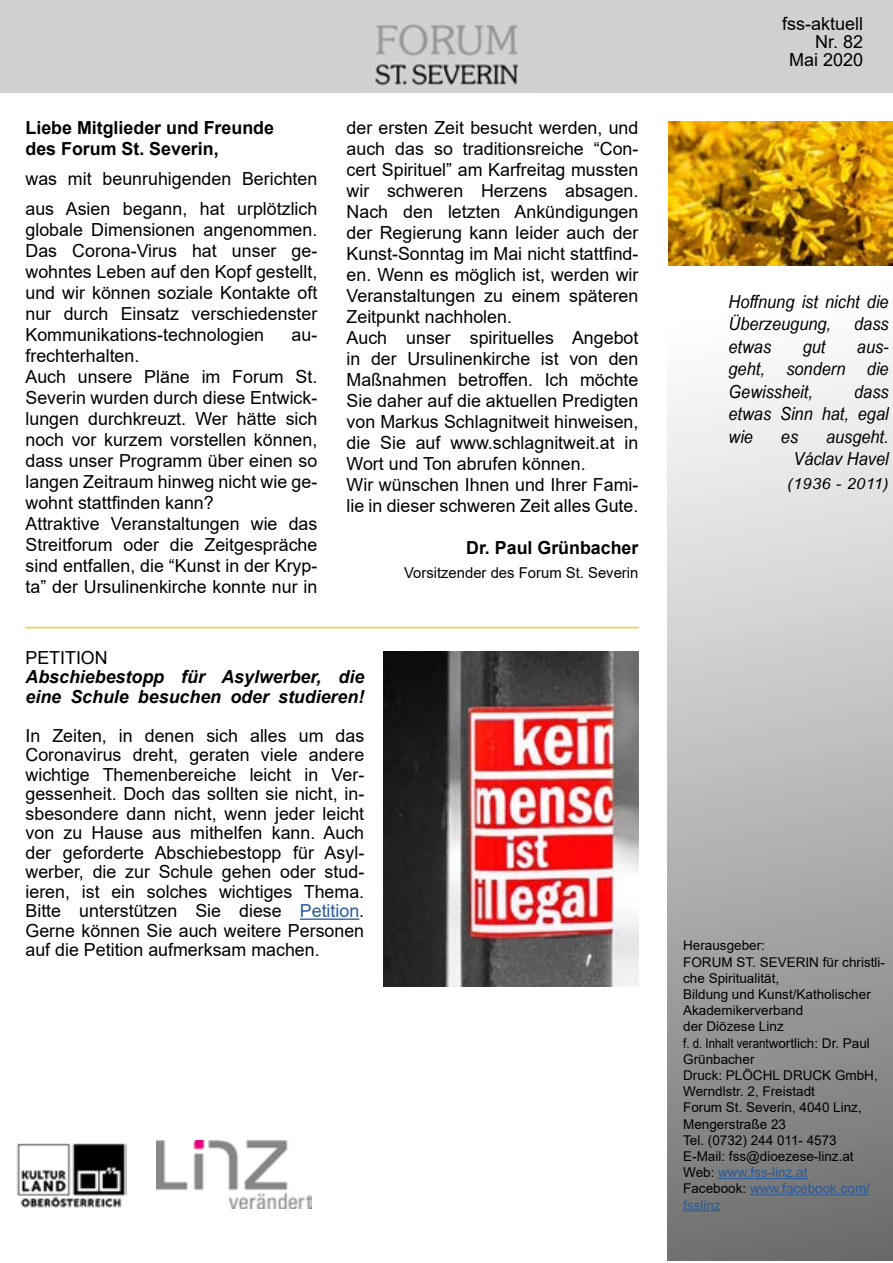
<style>
.page{position:relative;width:893px;height:1263px;background:#fff}
.page>*{position:absolute;margin:0;border:0;box-sizing:border-box;transform-origin:0 0}
.t1{font:18px/21px "Arial";color:#000}
.t2{font:italic 18px/22.5px "Arial Narrow";color:#000;text-align:justify;scale:1.11 1}
.t3{font:italic 700 18px/19.5px "Arial";color:#000}
.t4{font:700 18px/21px "Arial";color:#000}
.t5{font:15px "Arial";color:#000}
.t6{font:italic 15px "Arial Narrow";letter-spacing:.02em;color:#000;scale:1.33 1}
.t7{font:13.5px/16.2px "Arial";color:#000}
.s1{color:#275b9b}
</style>
<div class="page">
<svg style="left:668px;top:149px;width:225px;height:1112px;background:#bbb"></svg>
<div style="left:0;top:0;width:893px;height:92px;background:#d0d0d0"></div>
<img style="left:375px;top:24px;width:143px;height:62px">
<hr style="left:718px;top:1178px;width:89px;height:1px;background:#275b9b">
<hr style="left:750px;top:1194px;width:120px;height:1px;background:#275b9b">
<hr style="left:683px;top:1210px;width:38px;height:1px;background:#275b9b">
<img style="left:16px;top:1143px;width:110px;height:65px">
<img style="left:156px;top:1140px;width:155px;height:68px">
<hr style="left:300px;top:918px;width:59px;height:2px;background:#275b9b">
<img style="left:383px;top:652px;width:255px;height:334px">
<hr style="left:26px;top:627px;width:612px;height:1px;background:#f6d400">
<img style="left:669px;top:121px;width:224px;height:145px">
<p class="t4" style="left:26px;top:118px;width:250px">Liebe Mitglieder und Freunde des Forum St. Severin,</p>
<p class="t1" style="left:26px;top:164px;width:293px;line-height:30px">was mit beunruhigenden Berichten aus Asien begann, hat urplötzlich</p>
<p class="t1" style="left:26px;top:219px;width:293px;text-align:justify">globale Dimensionen angenommen.<br>Das Corona-Virus hat unser ge&shy;wohntes Leben auf den Kopf gestellt, und wir können soziale Kontakte oft nur durch Einsatz verschiedenster Kommunikations-technologien</p>
<p class="t1" style="left:292px;top:324px;width:27px">au-</p>
<p class="t1" style="left:26px;top:345px;width:293px">frechterhalten.<br>Auch unsere Pläne im Forum St.<br>Severin wurden durch diese Entwick&shy;lungen durchkreuzt. Wer hätte sich noch vor kurzem vorstellen können, dass unser Programm über einen so langen Zeitraum hinweg nicht wie ge&shy;wohnt stattfinden kann?<br>Attraktive Veranstaltungen wie das Streitforum oder die Zeitgespräche sind entfallen, die “Kunst in der Kryp&shy;ta” der Ursulinenkirche konnte nur in</p>
<p class="t1" style="left:347px;top:117px;width:293px">der ersten Zeit besucht werden, und auch das so traditionsreiche “Con&shy;cert Spirituel” am Karfreitag mussten wir schweren Herzens absagen.<br>Nach den letzten Ankündigungen der Regierung kann leider auch der Kunst-Sonntag im Mai nicht stattfind&shy;en. Wenn es möglich ist, werden wir Veranstaltungen zu einem späteren Zeitpunkt nachholen.<br>Auch unser spirituelles Angebot in der Ursulinenkirche ist von den Maßnahmen betroffen. Ich möchte Sie daher auf die aktuellen Predigten von Markus Schlagnitweit hinweisen, die Sie auf www.schlagnitweit.at in Wort und Ton abrufen können.<br>Wir wünschen Ihnen und Ihrer Fami&shy;lie in dieser schweren Zeit alles Gute.</p>
<p class="t4" style="left:466px;top:538px;width:174px">Dr. Paul Grünbacher</p>
<p class="t5" style="left:404px;top:563px;width:236px">Vorsitzender des Forum St. Severin</p>
<p class="t1" style="left:26px;top:647px;width:84px">PETITION</p>
<p class="t3" style="left:26px;top:668px;width:340px">Abschiebestopp für Asylwerber, die eine Schule besuchen oder studieren!</p>
<p class="t1" style="left:26px;top:725px;width:340px;line-height:19.5px;text-align:justify">In Zeiten, in denen sich alles um das Coronavirus dreht, geraten viele andere wichtige Themenbereiche leicht in Ver&shy;gessenheit. Doch das sollten sie nicht, in&shy;sbesondere dann nicht, wenn jeder leicht von zu Hause aus mithelfen kann. Auch der geforderte Abschiebestopp für Asyl&shy;werber, die zur Schule gehen oder stud&shy;ieren, ist ein solches wichtiges Thema.<br>Bitte unterstützen Sie diese <span class="s1">Petition</span>.<br>Gerne können Sie auch weitere Personen auf die Petition aufmerksam machen.</p>
<p class="t1" style="left:782px;top:14px;width:83px;line-height:18px;text-align:right">fss-aktuell<br>Nr. 82<br>Mai 2020</p>
<p class="t2" style="left:729px;top:290px;width:146px">Hoffnung ist nicht die<br>Überzeugung,</p>
<p class="t2" style="left:854px;top:312px;width:33px">dass</p>
<p class="t2" style="left:729px;top:335px;width:40px">etwas</p>
<p class="t2" style="left:803px;top:335px;width:22px">gut</p>
<p class="t2" style="left:729px;top:335px;width:146px;text-indent:128px">aus&shy;geht, sondern die Gewissheit,</p>
<p class="t2" style="left:729px;top:380px;width:146px;text-indent:126px">dass etwas Sinn hat, egal wie</p>
<p class="t2" style="left:793px;top:425px;width:87px;text-align:right">ausgeht.<br>Václav Havel</p>
<p class="t6" style="left:787px;top:473px;width:78px">(1936 - 2011)</p>
<p class="t2" style="left:781px;top:425px;width:17px">es</p>
<p class="t7" style="left:683px;top:937px;width:203px">Herausgeber:<br>FORUM ST. SEVERIN für christli&shy;che Spiritualität,<br>Bildung und Kunst/Katholischer<br>Akademikerverband<br>der Diözese Linz<br>f. d. Inhalt verantwortlich: Dr. Paul<br>Grünbacher<br>Druck: PLÖCHL DRUCK GmbH,<br>Werndlstr. 2, Freistadt<br>Forum St. Severin, 4040 Linz,<br>Mengerstraße 23<br>Tel. (0732) 244 011- 4573<br>E-Mail: fss@dioezese-linz.at<br>Web: <span class="s1">www.fss-linz.at<br></span>Facebook: <span class="s1">www.facebook.com/ fsslinz</span></p>
</div>
